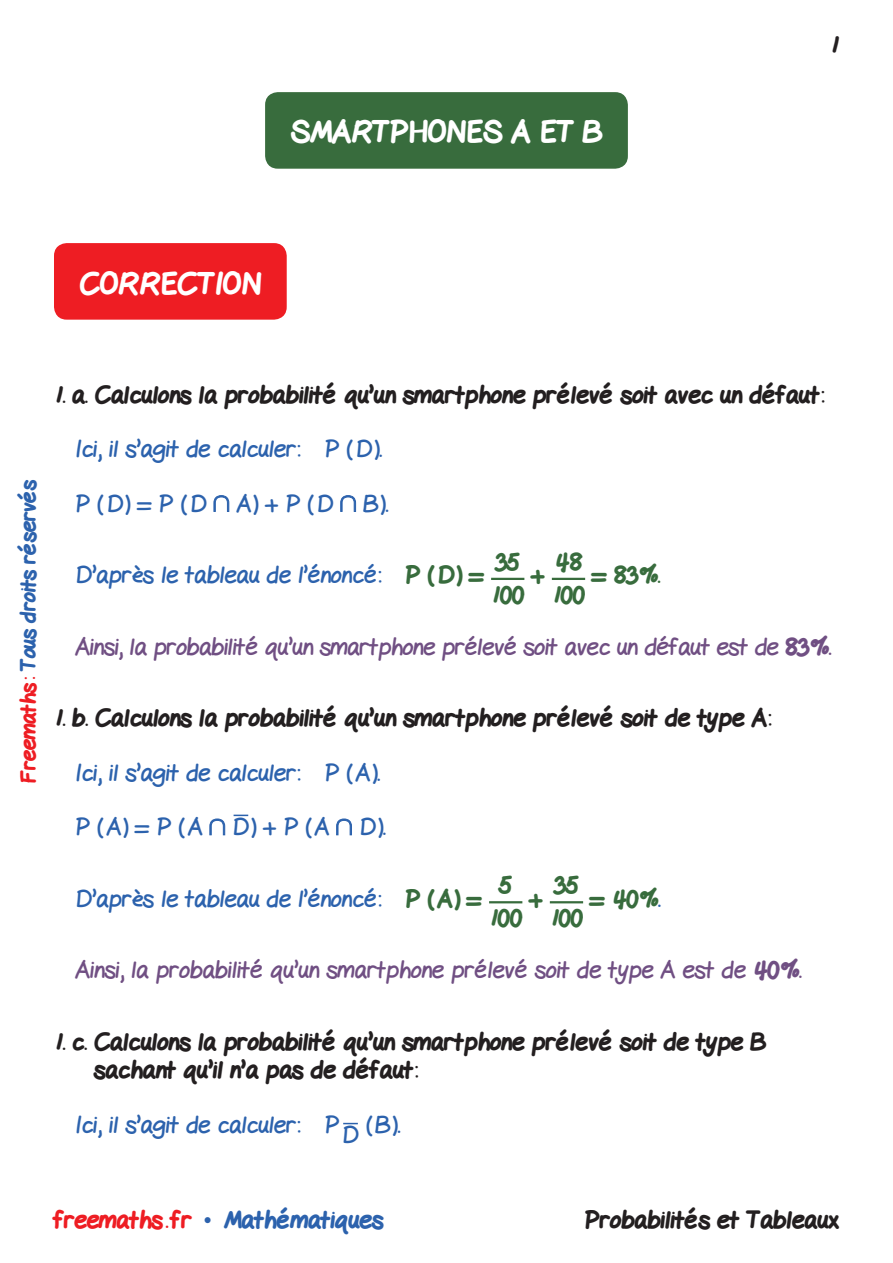
<style>
.page{position:relative;width:893px;height:1263px;background:#fff}
.page>*{position:absolute;margin:0;border:0;box-sizing:border-box;transform-origin:0 0}
.t1{font:800 30px "Gel Pen";color:#fff}
.t2{font:800 24px/28.8px "Gel Pen";color:#231f20}
.t3{font:24px "Gel Pen";color:#2c62ad}
.t4{font:24px "Gel Pen";letter-spacing:-.01em;color:#704f83}
.t5{font:800 24px/33px "Gel Pen";color:#386c3d}
.t6{font:800 24px "Gel Pen";color:#2c62ad}
.t7{font:800 21px "Gel Pen";letter-spacing:-.01em;color:#2c62ad}
.s1{color:#ee1d23}
.s2{font-weight:800}
.s3{font-weight:800;color:#386c3d}
.s4{font-weight:400;color:#2c62ad}
.s5{font-family:"Times New Roman";font-weight:400}
</style>
<div class="page">
<div style="left:54px;top:243px;width:233px;height:77px;background:#ee1d23;border-radius:13px"></div>
<svg style="left:213px;top:495px;width:17px;height:17px"></svg>
<svg style="left:340px;top:495px;width:16px;height:17px"></svg>
<hr style="left:491px;top:578px;width:33px;height:2px;background:#386c3d">
<hr style="left:552px;top:578px;width:33px;height:2px;background:#386c3d">
<svg style="left:209px;top:818px;width:16px;height:17px"></svg>
<svg style="left:234px;top:815px;width:14px;height:1px"></svg>
<svg style="left:336px;top:818px;width:16px;height:17px"></svg>
<hr style="left:489px;top:901px;width:33px;height:2px;background:#386c3d">
<hr style="left:550px;top:901px;width:33px;height:2px;background:#386c3d">
<svg style="left:343px;top:1123px;width:15px;height:1px"></svg>
<div style="left:265px;top:92px;width:363px;height:77px;background:#386c3d;border-radius:13px"></div>
<p class="t1" style="left:291px;top:110px;width:313px">SMARTPHONES A ET B</p>
<p class="t2" style="left:830px;top:29px;width:10px">1</p>
<p class="t1" style="left:80px;top:262px;width:183px">CORRECTION</p>
<p class="t7" style="left:13px;top:783px;width:305px;rotate:-90deg"><span class="s1">Freemaths:</span> Tous droits réservés</p>
<p class="t2" style="left:54px;top:379px;width:772px">1. a. Calculons la probabilité qu’un smartphone prélevé soit avec un défaut:</p>
<p class="t3" style="left:75px;top:429px;width:308px">Ici, il s’agit de calculer: P (D).</p>
<p class="t3" style="left:75px;top:484px;width:133px">P (D) = P (D</p>
<p class="t3" style="left:236px;top:484px;width:98px">A) + P (D</p>
<p class="t3" style="left:363px;top:484px;width:27px">B).</p>
<p class="t5" style="left:552px;top:544px;width:34px">48<br>100</p>
<p class="t5" style="left:592px;top:557px;width:69px">= 83%.</p>
<p class="t4" style="left:75px;top:627px;width:757px">Ainsi, la probabilité qu’un smartphone prélevé soit avec un défaut est de <span class="s2">83%</span>.</p>
<p class="t3" style="left:75px;top:555px;width:410px">D’après le tableau de l’énoncé: <span class="s3">P (D) =</span></p>
<p class="t5" style="left:491px;top:544px;width:34px">35<br>100</p>
<p class="t5" style="left:532px;top:557px;width:15px">+</p>
<p class="t2" style="left:54px;top:702px;width:719px">1. b. Calculons la probabilité qu’un smartphone prélevé soit de type A:</p>
<p class="t3" style="left:75px;top:753px;width:306px">Ici, il s’agit de calculer: P (A).</p>
<p class="t3" style="left:75px;top:807px;width:129px">P (A) = P (A</p>
<p class="t3" style="left:232px;top:807px;width:98px">D) + P (A</p>
<p class="t3" style="left:359px;top:807px;width:28px">D).</p>
<p class="t5" style="left:550px;top:867px;width:34px">35<br>100</p>
<p class="t5" style="left:590px;top:881px;width:72px">= 40%<span class="s4">.</span></p>
<p class="t4" style="left:75px;top:950px;width:728px">Ainsi, la probabilité qu’un smartphone prélevé soit de type A est de <span class="s2">40%</span>.</p>
<p class="t3" style="left:75px;top:879px;width:408px">D’après le tableau de l’énoncé: <span class="s3">P (A) =</span></p>
<p class="t5" style="left:489px;top:867px;width:34px;text-align:center">5<br>100</p>
<p class="t5" style="left:530px;top:881px;width:15px">+</p>
<p class="t2" style="left:94px;top:1026px;width:674px;text-indent:-40px">1. c. Calculons la probabilité qu’un smartphone prélevé soit de type B sachant qu’il n’a pas de défaut:</p>
<p class="t3" style="left:75px;top:1105px;width:326px">Ici, il s’agit de calculer: PD (B).</p>
<p class="t6" style="left:54px;top:1202px;width:331px"><span class="s1">freemaths . fr</span> <span class="s5">•</span> Mathématiques</p>
<p class="t2" style="left:584px;top:1204px;width:256px">Probabilités et Tableaux</p>
</div>
